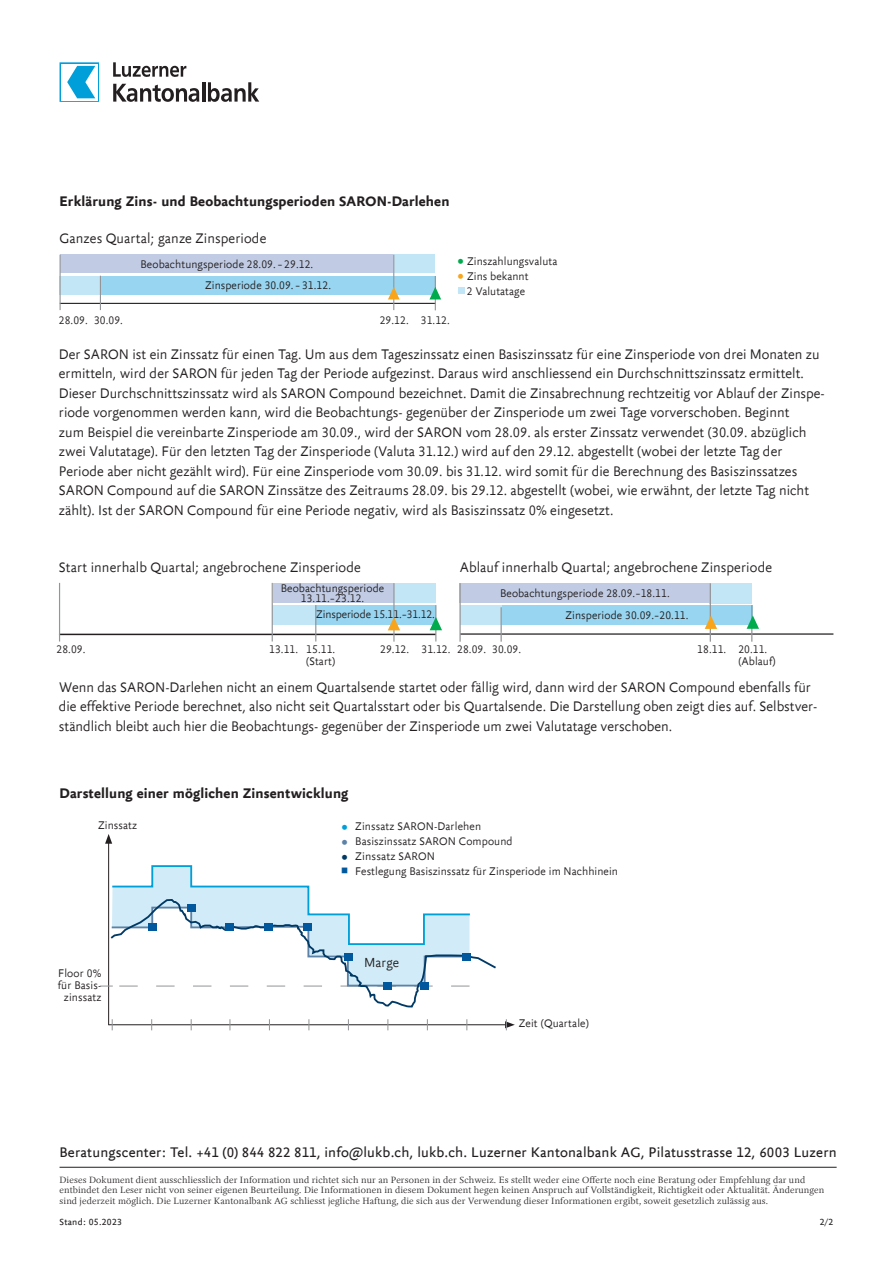
<style>
.page{position:relative;width:893px;height:1263px;background:#fff}
.page>*{position:absolute;margin:0;border:0;box-sizing:border-box;transform-origin:0 0}
.t1{font:300 15px/19.5px "Yoga Sansfor LUKB";color:#231f20}
.t2{font:15px "Yoga Sansfor LUKB";letter-spacing:.01em;color:#231f20}
.t3{font:700 15px "Yoga Sansfor LUKB";letter-spacing:.01em;color:#231f20}
.t4{font:300 14.25px "Yoga Sansfor LUKB";letter-spacing:.01em;color:#231f20}
.t5{font:300 12px/15px "Yoga Sansfor LUKB";letter-spacing:.005em;color:#231f20}
.t6{font:300 9.75px/10.5px "Yogafor LUKB";letter-spacing:.015em;color:#231f20}
.t7{font:9.75px "Yoga Sansfor LUKB";letter-spacing:.025em;color:#231f20}
.s1{color:#01589c}
</style>
<div class="page">
<svg style="left:60px;top:62px;width:39px;height:40px"></svg>
<svg style="left:113px;top:62px;width:73px;height:15px"></svg>
<svg style="left:113px;top:84px;width:86px;height:18px"></svg>
<hr style="left:202px;top:82px;width:3px;height:20px;background:#231f20">
<svg style="left:208px;top:82px;width:51px;height:20px"></svg>
<hr style="left:60px;top:1167px;width:777px;height:1px;background:#231f20">
<hr style="left:109px;top:1024px;width:398px;height:1px;background:#231f20">
<hr style="left:108px;top:841px;width:1px;height:184px;background:#231f20">
<svg style="left:105px;top:834px;width:7px;height:10px"></svg>
<svg style="left:505px;top:1019px;width:10px;height:11px"></svg>
<svg style="left:109px;top:956px;width:387px;height:61px"></svg>
<div style="left:383px;top:982px;width:9px;height:7px;background:#01589c"></div>
<div style="left:420px;top:982px;width:9px;height:7px;background:#01589c"></div>
<div style="left:60px;top:255px;width:334px;height:18px;background:#c1cce4"></div>
<div style="left:101px;top:276px;width:334px;height:18px;background:#98d5f1"></div>
<div style="left:60px;top:276px;width:41px;height:18px;background:#c3e6f6"></div>
<div style="left:393px;top:255px;width:42px;height:18px;background:#c3e6f6"></div>
<hr style="left:60px;top:303px;width:376px;height:1px;background:#231f20">
<hr style="left:60px;top:255px;width:1px;height:55px;background:#939598">
<hr style="left:393px;top:255px;width:1px;height:55px;background:#939598">
<hr style="left:435px;top:276px;width:1px;height:34px;background:#939598">
<svg style="left:429px;top:287px;width:12px;height:12px"></svg>
<svg style="left:388px;top:287px;width:12px;height:12px"></svg>
<hr style="left:100px;top:276px;width:1px;height:34px;background:#939598">
<div style="left:392px;top:583px;width:44px;height:19px;background:#c3e6f6"></div>
<div style="left:272px;top:605px;width:44px;height:20px;background:#c3e6f6"></div>
<div style="left:273px;top:583px;width:121px;height:19px;background:#c1cce4"></div>
<div style="left:315px;top:605px;width:121px;height:20px;background:#98d5f1"></div>
<hr style="left:59px;top:634px;width:377px;height:1px;background:#231f20">
<hr style="left:59px;top:583px;width:1px;height:58px;background:#939598">
<hr style="left:272px;top:583px;width:1px;height:58px;background:#939598">
<hr style="left:393px;top:583px;width:2px;height:59px;background:#939598">
<hr style="left:435px;top:605px;width:1px;height:36px;background:#939598">
<svg style="left:430px;top:617px;width:12px;height:13px"></svg>
<svg style="left:388px;top:617px;width:12px;height:13px"></svg>
<hr style="left:315px;top:605px;width:1px;height:36px;background:#939598">
<div style="left:710px;top:583px;width:42px;height:21px;background:#c3e6f6"></div>
<div style="left:459px;top:583px;width:251px;height:20px;background:#c1cce4"></div>
<div style="left:502px;top:605px;width:250px;height:20px;background:#98d5f1"></div>
<div style="left:461px;top:605px;width:41px;height:20px;background:#c3e6f6"></div>
<hr style="left:460px;top:633px;width:373px;height:2px;background:#231f20">
<hr style="left:459px;top:583px;width:2px;height:59px;background:#939598">
<hr style="left:710px;top:583px;width:1px;height:59px;background:#939598">
<hr style="left:751px;top:605px;width:1px;height:37px;background:#939598">
<hr style="left:500px;top:607px;width:2px;height:35px;background:#939598">
<svg style="left:747px;top:615px;width:12px;height:14px"></svg>
<svg style="left:705px;top:615px;width:12px;height:14px"></svg>
<svg style="left:100px;top:855px;width:372px;height:132px"></svg>
<svg style="left:458px;top:288px;width:6px;height:6px"></svg>
<p class="t3" style="left:60px;top:193px;width:391px">Erklärung Zins- und Beobachtungsperioden SARON-Darlehen</p>
<p class="t1" style="left:60px;top:229px;width:208px">Ganzes Quartal; ganze Zinsperiode</p>
<p class="t5" style="left:205px;top:254px;width:127px;line-height:21px;text-indent:-65px">Beobachtungsperiode 28.09. – 29.12.<br>Zinsperiode 30.09. – 31.12.</p>
<p class="t5" style="left:467px;top:254px;width:92px">Zinszahlungsvaluta<br>Zins bekannt<br>2 Valutatage</p>
<p class="t5" style="left:94px;top:312px;width:31px">30.09.</p>
<p class="t5" style="left:380px;top:312px;width:72px">29.12. 31.12.</p>
<p class="t5" style="left:59px;top:312px;width:31px">28.09.</p>
<p class="t1" style="left:59px;top:344px;width:767px">Der SARON ist ein Zinssatz für einen Tag. Um aus dem Tageszinssatz einen Basiszinssatz für eine Zinsperiode von drei Monaten zu ermitteln, wird der SARON für jeden Tag der Periode aufgezinst. Daraus wird anschliessend ein Durchschnittszinssatz ermittelt.<br>Dieser Durchschnittszinssatz wird als SARON Compound bezeichnet. Damit die Zinsabrechnung rechtzeitig vor Ablauf der Zinspe&shy;riode vorgenommen werden kann, wird die Beobachtungs- gegenüber der Zinsperiode um zwei Tage vorverschoben. Beginnt<br>zum Beispiel die vereinbarte Zinsperiode am 30.09., wird der SARON vom 28.09. als erster Zinssatz verwendet (30.09. abzüglich zwei Valutatage). Für den letzten Tag der Zinsperiode (Valuta 31.12.) wird auf den 29.12. abgestellt (wobei der letzte Tag der Periode aber nicht gezählt wird). Für eine Zinsperiode vom 30.09. bis 31.12. wird somit für die Berechnung des Basiszinssatzes SARON Compound auf die SARON Zinssätze des Zeitraums 28.09. bis 29.12. abgestellt (wobei, wie erwähnt, der letzte Tag nicht zählt). Ist der SARON Compound für eine Periode negativ, wird als Basiszinssatz 0% eingesetzt.</p>
<p class="t1" style="left:59px;top:557px;width:304px">Start innerhalb Quartal; angebrochene Zinsperiode</p>
<p class="t1" style="left:460px;top:557px;width:314px">Ablauf innerhalb Quartal; angebrochene Zinsperiode</p>
<p class="t5" style="left:281px;top:583px;width:105px;line-height:9.8px;text-align:center">Beobachtungsperiode<br>13.11.–23.12.</p>
<p class="t5" style="left:566px;top:582px;width:124px;line-height:22px;text-indent:-66px">Beobachtungsperiode 28.09.–18.11.<br>Zinsperiode 30.09.–20.11.</p>
<p class="t5" style="left:457px;top:642px;width:66px">28.09. 30.09.</p>
<p class="t5" style="left:738px;top:643px;width:39px;line-height:12px;text-indent:-41px">18.11. 20.11. (Ablauf)</p>
<p class="t1" style="left:59px;top:677px;width:760px">Wenn das SARON-Darlehen nicht an einem Quartalsende startet oder fällig wird, dann wird der SARON Compound ebenfalls für die effektive Periode berechnet, also nicht seit Quartalsstart oder bis Quartalsende. Die Darstellung oben zeigt dies auf. Selbstver&shy;ständlich bleibt auch hier die Beobachtungs- gegenüber der Zinsperiode um zwei Valutatage verschoben.</p>
<p class="t5" style="left:316px;top:606px;width:120px">Zinsperiode 15.11.–31.12.</p>
<p class="t5" style="left:56px;top:642px;width:31px">28.09.</p>
<p class="t5" style="left:269px;top:643px;width:68px;line-height:12px;text-align:right">13.11. 15.11. (Start)</p>
<p class="t5" style="left:380px;top:642px;width:72px">29.12. 31.12.</p>
<p class="t3" style="left:60px;top:784px;width:290px">Darstellung einer möglichen Zinsentwicklung</p>
<p class="t5" style="left:98px;top:818px;width:41px">Zinssatz</p>
<p class="t5" style="left:58px;top:967px;width:45px;line-height:12px;text-align:center">Floor 0% für Basis&shy;zinssatz</p>
<p class="t5" style="left:355px;top:819px;width:159px">Zinssatz SARON-Darlehen<br>Basiszinssatz SARON Compound<br>Zinssatz SARON</p>
<p class="t5" style="left:341px;top:864px;width:278px"><span class="s1">■</span> Festlegung Basiszinssatz für Zinsperiode im Nachhinein</p>
<p class="t4" style="left:364px;top:954px;width:37px">Marge</p>
<p class="t5" style="left:519px;top:1016px;width:72px">Zeit (Quartale)</p>
<p class="t2" style="left:60px;top:1144px;width:779px">Beratungscenter: Tel. +41 (0) 844 822 811, info@lukb.ch, lukb.ch. Luzerner Kantonalbank AG, Pilatusstrasse 12, 6003 Luzern</p>
<p class="t6" style="left:60px;top:1174px;width:766px">Dieses Dokument dient ausschliesslich der Information und richtet sich nur an Personen in der Schweiz. Es stellt weder eine Offerte noch eine Beratung oder Empfehlung dar und entbindet den Leser nicht von seiner eigenen Beurteilung. Die Informationen in diesem Dokument hegen keinen Anspruch auf Vollständigkeit, Richtigkeit oder Aktualität. Änderungen sind jederzeit möglich. Die Luzerner Kantonalbank AG schliesst jegliche Haftung, die sich aus der Verwendung dieser Informationen ergibt, soweit gesetzlich zulässig aus.</p>
<p class="t7" style="left:60px;top:1216px;width:64px">Stand: 05.2023</p>
<p class="t7" style="left:820px;top:1216px;width:15px">2/2</p>
</div>
